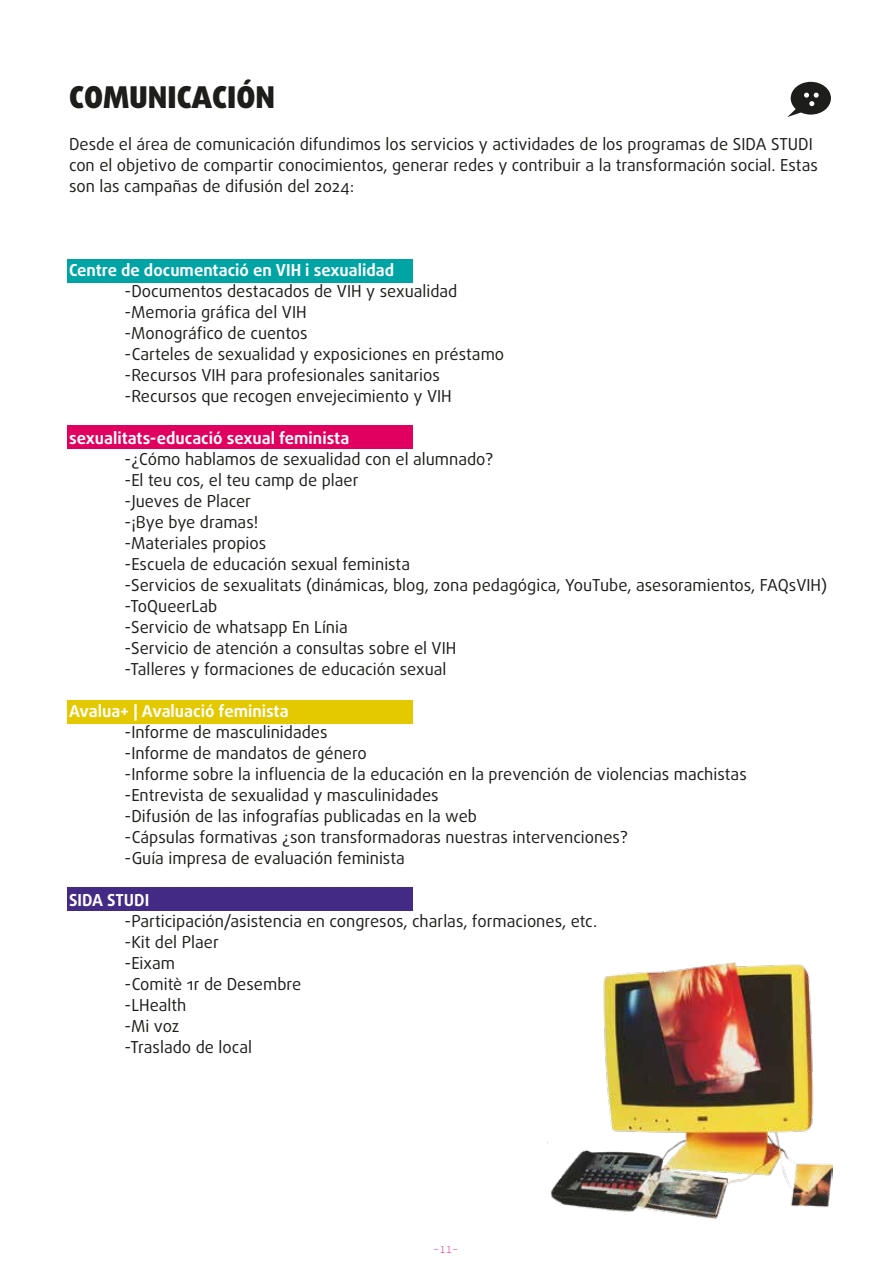
<style>
.page{position:relative;width:893px;height:1263px;background:#fff}
.page>*{position:absolute;margin:0;border:0;box-sizing:border-box;transform-origin:0 0}
.t1{font:900 30px "Daxline Pro";color:#1d1d1b}
.t2{font:16.5px/21px "Daxline Pro";color:#1d1d1b}
.t3{font:700 16.5px "Daxline Pro";color:#fff}
.t4{font:10.5px "Source Code Variable";color:#e6007d}
</style>
<div class="page">
<div style="left:67px;top:259px;width:346px;height:23px;background:#00a4a5"></div>
<div style="left:67px;top:425px;width:346px;height:23px;background:#e1005f"></div>
<div style="left:67px;top:700px;width:346px;height:23px;background:#e4c800"></div>
<div style="left:67px;top:888px;width:346px;height:23px;background:#422a85"></div>
<img style="left:550px;top:962px;width:282px;height:257px">
<svg style="left:787px;top:82px;width:44px;height:35px"></svg>
<h1 class="t1" style="left:69px;top:77px;width:208px">COMUNICACIÓN</h1>
<p class="t2" style="left:69px;top:133px;width:750px">Desde el área de comunicación difundimos los servicios y actividades de los programas de SIDA STUDI con el objetivo de compartir conocimientos, generar redes y contribuir a la transformación social. Estas son las campañas de difusión del 2024:</p>
<p class="t3" style="left:69px;top:259px;width:327px">Centre de documentació en VIH i sexualidad</p>
<p class="t2" style="left:125px;top:280px;width:381px">-Documentos destacados de VIH y sexualidad -Memoria gráfica del VIH<br>-Monográfico de cuentos<br>-Carteles de sexualidad y exposiciones en préstamo -Recursos VIH para profesionales sanitarios -Recursos que recogen envejecimiento y VIH</p>
<p class="t3" style="left:69px;top:427px;width:282px">sexualitats-educació sexual feminista</p>
<p class="t2" style="left:125px;top:448px;width:704px">-¿Cómo hablamos de sexualidad con el alumnado?<br>-El teu cos, el teu camp de plaer<br>-Jueves de Placer<br>-¡Bye bye dramas!<br>-Materiales propios<br>-Escuela de educación sexual feminista<br>-Servicios de sexualitats (dinámicas, blog, zona pedagógica, YouTube, asesoramientos, FAQsVIH) -ToQueerLab<br>-Servicio de whatsapp En Línia<br>-Servicio de atención a consultas sobre el VIH<br>-Talleres y formaciones de educación sexual</p>
<p class="t3" style="left:69px;top:700px;width:221px">Avalua+ | Avaluació feminista</p>
<p class="t2" style="left:125px;top:721px;width:624px">-Informe de masculinidades<br>-Informe de mandatos de género<br>-Informe sobre la influencia de la educación en la prevención de violencias machistas -Entrevista de sexualidad y masculinidades<br>-Difusión de las infografías publicadas en la web<br>-Cápsulas formativas ¿son transformadoras nuestras intervenciones?<br>-Guía impresa de evaluación feminista</p>
<p class="t3" style="left:69px;top:889px;width:82px">SIDA STUDI</p>
<p class="t2" style="left:125px;top:910px;width:474px">-Participación/asistencia en congresos, charlas, formaciones, etc. -Kit del Plaer<br>-Eixam<br>-Comitè 1r de Desembre<br>-LHealth<br>-Mi voz<br>-Traslado de local</p>
<p class="t4" style="left:433px;top:1242px;width:27px">-11-</p>
</div>
